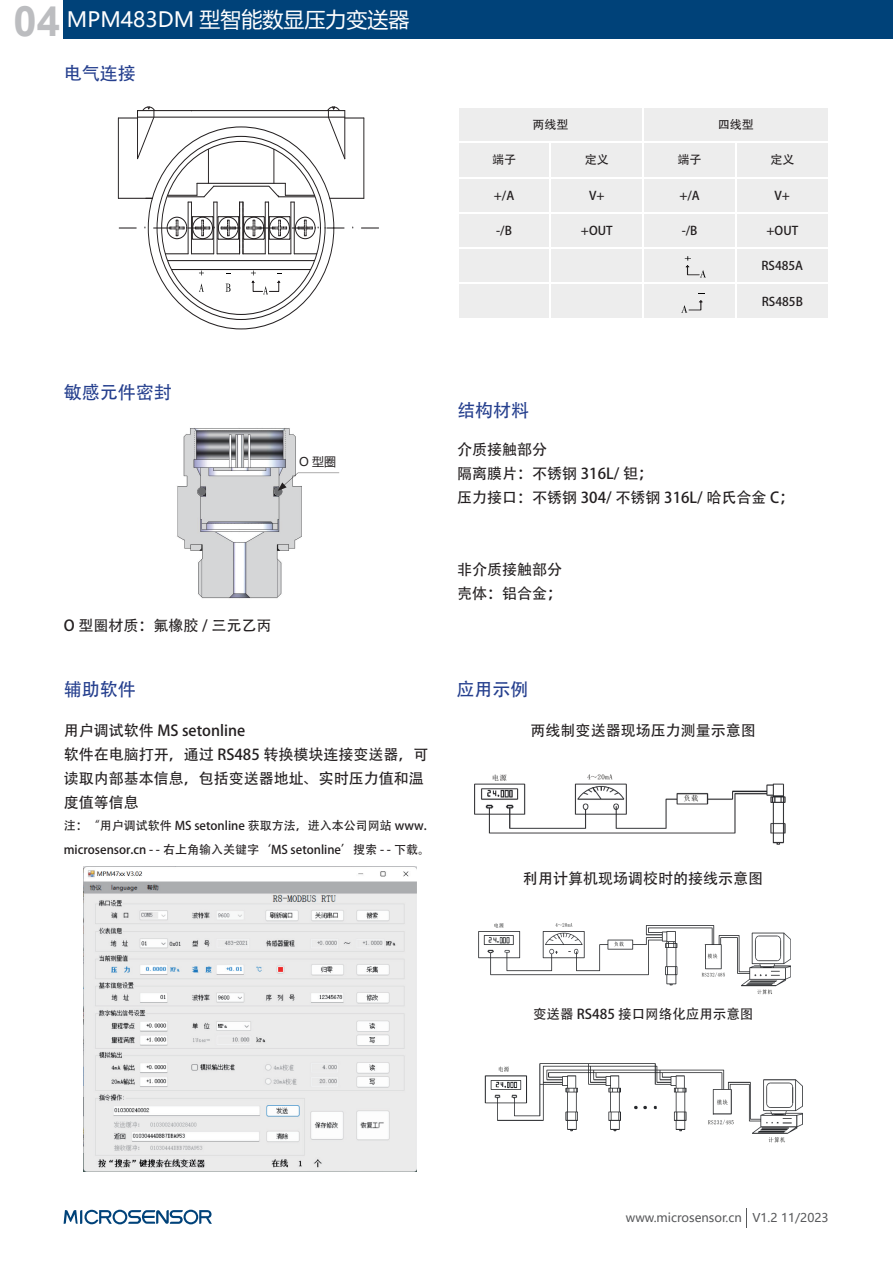
<style>
.page{position:relative;width:893px;height:1263px;background:#fff}
.page>*{position:absolute;margin:0;border:0;box-sizing:border-box;transform-origin:0 0}
.t1{font:700 42px "Arial";color:#bcbdc0}
.t2{font:21px "Microsoft Ya Hei";color:#fff}
.t3{font:18px "Adobe Heiti Std";color:#253f8e}
.t4{font:15px/24px "Adobe Heiti Std";color:#231f20}
.t5{font:13.5px "Adobe Heiti Std";color:#231f20}
.t6{font:12px/24px "Adobe Heiti Std";color:#231f20}
.t7{font:12px "Microsoft Ya Hei";color:#57585a}
.t8{font:12px "Microsoft Ya Hei";color:#231f20}
</style>
<div class="page">
<div style="left:64px;top:0;width:829px;height:38px;background:#004279"></div>
<svg style="left:746px;top:1208px;width:1px;height:20px"></svg>
<svg style="left:64px;top:1209px;width:148px;height:15px"></svg>
<img style="left:177px;top:428px;width:128px;height:171px">
<div style="left:198px;top:487px;width:8px;height:8px;background:#6c6d70;border-radius:50%"></div>
<div style="left:274px;top:487px;width:8px;height:8px;background:#6c6d70;border-radius:50%"></div>
<svg style="left:278px;top:473px;width:61px;height:18px"></svg>
<svg style="left:361px;top:228px;width:18px;height:1px"></svg>
<svg style="left:327px;top:228px;width:17px;height:1px"></svg>
<svg style="left:119px;top:228px;width:17px;height:1px"></svg>
<hr style="left:168px;top:260px;width:147px;height:1px;background:#231f20">
<hr style="left:208px;top:149px;width:1px;height:34px;background:#231f20">
<hr style="left:273px;top:149px;width:1px;height:34px;background:#231f20">
<hr style="left:138px;top:110px;width:207px;height:1px;background:#231f20">
<hr style="left:138px;top:117px;width:207px;height:1px;background:#231f20">
<hr style="left:118px;top:118px;width:1px;height:80px;background:#231f20">
<hr style="left:363px;top:118px;width:1px;height:80px;background:#231f20">
<hr style="left:330px;top:198px;width:34px;height:1px;background:#231f20">
<hr style="left:118px;top:198px;width:35px;height:1px;background:#231f20">
<hr style="left:172px;top:269px;width:139px;height:1px;background:#231f20">
<svg style="left:199px;top:271px;width:5px;height:4px"></svg>
<svg style="left:199px;top:283px;width:5px;height:9px"></svg>
<svg style="left:226px;top:284px;width:4px;height:8px"></svg>
<svg style="left:118px;top:106px;width:38px;height:58px"></svg>
<svg style="left:326px;top:106px;width:38px;height:54px"></svg>
<svg style="left:145px;top:183px;width:174px;height:71px"></svg>
<svg style="left:251px;top:271px;width:31px;height:23px"></svg>
<div style="left:459px;top:108px;width:369px;height:210px;background:#ededed"></div>
<hr style="left:643px;top:107px;width:1px;height:35px;background:#fff">
<hr style="left:457px;top:142px;width:93px;height:1px;background:#fff">
<hr style="left:550px;top:142px;width:93px;height:1px;background:#fff">
<hr style="left:550px;top:143px;width:1px;height:34px;background:#fff">
<hr style="left:643px;top:142px;width:93px;height:1px;background:#fff">
<hr style="left:643px;top:143px;width:1px;height:34px;background:#fff">
<hr style="left:736px;top:142px;width:93px;height:1px;background:#fff">
<hr style="left:735px;top:143px;width:1px;height:34px;background:#fff">
<hr style="left:457px;top:177px;width:93px;height:1px;background:#fff">
<hr style="left:550px;top:177px;width:93px;height:1px;background:#fff">
<hr style="left:550px;top:178px;width:1px;height:34px;background:#fff">
<hr style="left:643px;top:177px;width:93px;height:1px;background:#fff">
<hr style="left:643px;top:178px;width:1px;height:34px;background:#fff">
<hr style="left:736px;top:177px;width:93px;height:1px;background:#fff">
<hr style="left:735px;top:178px;width:1px;height:34px;background:#fff">
<hr style="left:457px;top:212px;width:93px;height:1px;background:#fff">
<hr style="left:550px;top:212px;width:93px;height:1px;background:#fff">
<hr style="left:550px;top:213px;width:1px;height:35px;background:#fff">
<hr style="left:643px;top:212px;width:93px;height:1px;background:#fff">
<hr style="left:643px;top:213px;width:1px;height:35px;background:#fff">
<hr style="left:736px;top:212px;width:93px;height:1px;background:#fff">
<hr style="left:735px;top:213px;width:1px;height:35px;background:#fff">
<hr style="left:457px;top:248px;width:93px;height:1px;background:#fff">
<hr style="left:550px;top:248px;width:93px;height:1px;background:#fff">
<hr style="left:550px;top:249px;width:1px;height:34px;background:#fff">
<hr style="left:643px;top:248px;width:93px;height:1px;background:#fff">
<hr style="left:643px;top:249px;width:1px;height:34px;background:#fff">
<hr style="left:736px;top:248px;width:93px;height:1px;background:#fff">
<hr style="left:735px;top:249px;width:1px;height:34px;background:#fff">
<hr style="left:457px;top:283px;width:93px;height:1px;background:#fff">
<hr style="left:550px;top:283px;width:93px;height:1px;background:#fff">
<hr style="left:550px;top:284px;width:1px;height:34px;background:#fff">
<hr style="left:643px;top:283px;width:93px;height:1px;background:#fff">
<hr style="left:643px;top:284px;width:1px;height:34px;background:#fff">
<hr style="left:736px;top:283px;width:93px;height:1px;background:#fff">
<hr style="left:735px;top:284px;width:1px;height:34px;background:#fff">
<svg style="left:681px;top:300px;width:23px;height:13px"></svg>
<svg style="left:684px;top:256px;width:22px;height:21px"></svg>
<img style="left:474px;top:774px;width:312px;height:71px">
<img style="left:478px;top:923px;width:313px;height:72px">
<img style="left:484px;top:1063px;width:319px;height:80px">
<img style="left:83px;top:866px;width:333px;height:306px">
<h1 class="t1" style="left:13px;top:-8px;width:48px">04</h1>
<h2 class="t2" style="left:67px;top:5px;width:344px">MPM483DM 型智能数显压力变送器</h2>
<p class="t3" style="left:64px;top:62px;width:73px">电气连接</p>
<p class="t6" style="left:532px;top:113px;width:37px">两线型</p>
<p class="t6" style="left:718px;top:113px;width:37px">四线型</p>
<p class="t6" style="left:492px;top:148px;width:25px">端子</p>
<p class="t6" style="left:585px;top:148px;width:25px">定义</p>
<p class="t6" style="left:678px;top:148px;width:25px">端子</p>
<p class="t6" style="left:770px;top:148px;width:25px">定义</p>
<p class="t6" style="left:494px;top:184px;width:22px">+/A</p>
<p class="t6" style="left:589px;top:184px;width:17px">V+</p>
<p class="t6" style="left:679px;top:184px;width:22px">+/A</p>
<p class="t6" style="left:774px;top:184px;width:17px">V+</p>
<p class="t6" style="left:496px;top:219px;width:17px">-/B</p>
<p class="t6" style="left:581px;top:219px;width:33px">+OUT</p>
<p class="t6" style="left:682px;top:219px;width:17px">-/B</p>
<p class="t6" style="left:766px;top:219px;width:33px">+OUT</p>
<p class="t6" style="left:761px;top:254px;width:43px">RS485A</p>
<p class="t6" style="left:762px;top:289px;width:43px">RS485B</p>
<p class="t3" style="left:64px;top:381px;width:109px">敏感元件密封</p>
<p class="t8" style="left:299px;top:454px;width:38px">O 型圈</p>
<p class="t4" style="left:64px;top:614px;width:209px">O 型圈材质：氟橡胶 / 三元乙丙</p>
<p class="t3" style="left:64px;top:679px;width:73px">辅助软件</p>
<p class="t4" style="left:64px;top:719px;width:366px">用户调试软件 MS setonline<br>软件在电脑打开，通过 RS485 转换模块连接变送器，可读取内部基本信息，包括变送器地址、实时压力值和温度值等信息</p>
<p class="t6" style="left:64px;top:813px;width:368px">注：“用户调试软件 MS setonline 获取方法，进入本公司网站 www. microsensor.cn - - 右上角输入关键字‘MS setonline’搜索 - - 下载。</p>
<p class="t3" style="left:457px;top:400px;width:73px">结构材料</p>
<p class="t4" style="left:457px;top:438px;width:339px">介质接触部分<br>隔离膜片：不锈钢 316L/ 钽；<br>压力接口：不锈钢 304/ 不锈钢 316L/ 哈氏合金 C；</p>
<p class="t4" style="left:457px;top:558px;width:106px">非介质接触部分壳体：铝合金；</p>
<p class="t3" style="left:457px;top:679px;width:73px">应用示例</p>
<p class="t4" style="left:531px;top:718px;width:226px">两线制变送器现场压力测量示意图</p>
<p class="t4" style="left:523px;top:867px;width:241px">利用计算机现场调校时的接线示意图</p>
<p class="t5" style="left:533px;top:1006px;width:222px">变送器 RS485 接口网络化应用示意图</p>
<p class="t7" style="left:626px;top:1210px;width:204px">www.microsensor.cn V1.2 11/2023</p>
</div>
